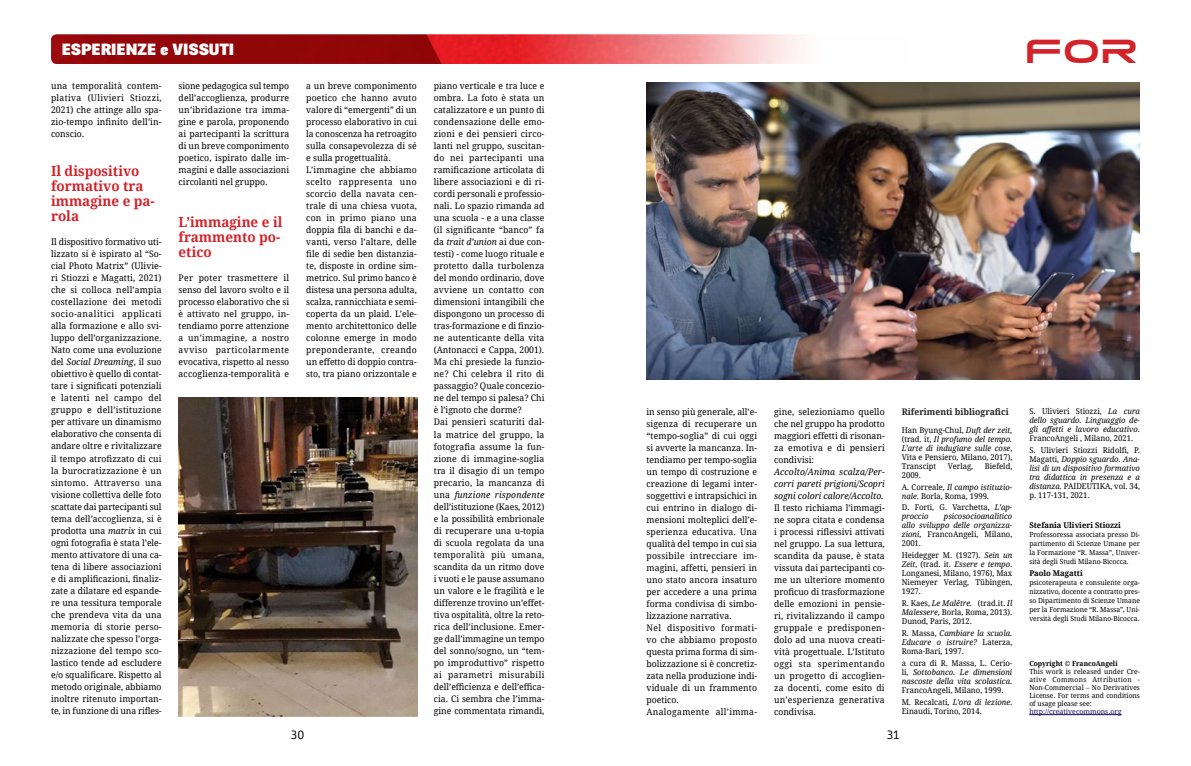
<style>
.page{position:relative;width:1191px;height:766px;background:#fff}
.page>*{position:absolute;margin:0;border:0;box-sizing:border-box;transform-origin:0 0}
.t1{font:38.4px "Tele Marines Bold Expanded";color:#d2232a}
.t2{font:900 16px "Fengardo Neue";color:#fff;scale:1.11 1}
.t3{font:700 14px/15px "Droid Serif";color:#d2232a;scale:.96 1}
.t4{font:12px "Ruda";color:#000}
.t5{font:9px/12px "Droid Serif";letter-spacing:.005em;color:#000;text-align:justify;scale:.96 1}
.t6{font:italic 9px/12px "Droid Serif";color:#000;text-align:justify;scale:.96 1}
.t7{font:700 9px "Droid Serif";color:#222;scale:.96 1}
.t8{font:8px/9px "Droid Serif";color:#000;text-align:justify;scale:.96 1}
.t9{font:italic 8px/9px "Droid Serif";color:#000;text-align:justify;scale:.96 1}
.t10{font:700 8px "Droid Serif";color:#000;scale:.96 1}
.t11{font:7px/9px "Droid Serif";color:#000;text-align:justify;scale:.96 1}
.t12{font:7px "Droid Serif";color:#160c5b}
.t13{font:700 7px "Droid Serif";color:#000;scale:.96 1}
.s1{font-style:italic}
.s2{font-style:normal}
</style>
<div class="page">
<img style="left:51px;top:34px;width:750px;height:30px">
<hr style="left:1029px;top:714px;width:92px;height:1px;background:#160c5b">
<img style="left:179px;top:397px;width:238px;height:319px">
<img style="left:646px;top:82px;width:494px;height:298px">
<h2 class="t2" style="left:62px;top:40px;width:157px">ESPERIENZE e VISSUTI</h2>
<h1 class="t1" style="left:1024px;top:33px;width:115px">FOR</h1>
<p class="t5" style="left:51px;top:80px;width:117px">una temporalità contem&shy;plativa (Ulivieri Stiozzi, 2021) che attinge allo spa&shy;zio-tempo infinito dell’in&shy;conscio.</p>
<h3 class="t3" style="left:51px;top:163px;width:110px">Il dispositivo formativo tra immagine e pa&shy;rola</h3>
<p class="t5" style="left:51px;top:236px;width:117px">Il dispositivo formativo uti&shy;lizzato si è ispirato al “So&shy;cial Photo Matrix” (Ulivie&shy;ri Stiozzi e Magatti, 2021) che si colloca nell’ampia costellazione dei metodi socio-analitici applicati alla formazione e allo svi&shy;luppo dell’organizzazione.<br>Nato come una evoluzione del <span class="s1">Social Dreaming</span>, il suo obiettivo è quello di contat&shy;tare i significati potenziali e latenti nel campo del gruppo e dell’istituzione per attivare un dinamismo elaborativo che consenta di andare oltre e rivitalizzare il tempo atrofizzato di cui la burocratizzazione è un sintomo. Attraverso una visione collettiva delle foto scattate dai partecipanti sul tema dell’accoglienza, si è prodotta una <span class="s1">matrix</span> in cui ogni fotografia è stata l’ele&shy;mento attivatore di una ca&shy;tena di libere associazioni e di amplificazioni, finaliz&shy;zate a dilatare ed espande&shy;re una tessitura temporale che prendeva vita da una memoria di storie perso&shy;nalizzate che spesso l’orga&shy;nizzazione del tempo sco&shy;lastico tende ad escludere e/o squalificare. Rispetto al metodo originale, abbiamo inoltre ritenuto importan&shy;te, in funzione di una rifles-</p>
<p class="t5" style="left:179px;top:80px;width:117px">sione pedagogica sul tempo dell’accoglienza, produrre un’ibridazione tra imma&shy;gine e parola, proponendo ai partecipanti la scrittura di un breve componimento poetico, ispirato dalle im&shy;magini e dalle associazioni circolanti nel gruppo.</p>
<h3 class="t3" style="left:179px;top:214px;width:110px">L’immagine e il frammento po&shy;etico</h3>
<p class="t5" style="left:179px;top:272px;width:117px">Per poter trasmettere il senso del lavoro svolto e il processo elaborativo che si è attivato nel gruppo, in&shy;tendiamo porre attenzione a un’immagine, a nostro avviso particolarmente evocativa, rispetto al nesso accoglienza-temporalità e</p>
<p class="t5" style="left:306px;top:80px;width:117px;text-align:left">a un breve componimento poetico che hanno avuto valore di “emergenti” di un processo elaborativo in cui la conoscenza ha retroagito sulla consapevolezza di sé e sulla progettualità.<br>L’immagine che abbiamo scelto rappresenta uno scorcio della navata cen&shy;trale di una chiesa vuota, con in primo piano una doppia fila di banchi e da&shy;vanti, verso l’altare, delle file di sedie ben distanzia&shy;te, disposte in ordine sim&shy;metrico. Sul primo banco è distesa una persona adulta, scalza, rannicchiata e semi&shy;coperta da un plaid. L’ele&shy;mento architettonico delle colonne emerge in modo preponderante, creando un effetto di doppio contra&shy;sto, tra piano orizzontale e</p>
<p class="t5" style="left:434px;top:80px;width:117px;text-align:left">piano verticale e tra luce e ombra. La foto è stata un catalizzatore e un punto di condensazione delle emo&shy;zioni e dei pensieri circo&shy;lanti nel gruppo, suscitan&shy;do nei partecipanti una ramificazione articolata di libere associazioni e di ri&shy;cordi personali e professio&shy;nali. Lo spazio rimanda ad una scuola - e a una classe (il significante “banco” fa da <span class="s1">trait d’union</span> ai due con&shy;testi) - come luogo rituale e protetto dalla turbolenza del mondo ordinario, dove avviene un contatto con dimensioni intangibili che dispongono un processo di tras-formazione e di finzio&shy;ne autenticante della vita (Antonacci e Cappa, 2001).<br>Ma chi presiede la funzio&shy;ne? Chi celebra il rito di passaggio? Quale concezio&shy;ne del tempo si palesa? Chi è l’ignoto che dorme?<br>Dai pensieri scaturiti dal&shy;la matrice del gruppo, la fotografia assume la fun&shy;zione di immagine-soglia tra il disagio di un tempo precario, la mancanza di una <span class="s1">funzione rispondente </span>dell’istituzione (Kaes, 2012) e la possibilità embrionale di recuperare una u-topia di scuola regolata da una temporalità più umana, scandita da un ritmo dove i vuoti e le pause assumano un valore e le fragilità e le differenze trovino un’effet&shy;tiva ospitalità, oltre la reto&shy;rica dell’inclusione. Emer&shy;ge dall’immagine un tempo del sonno/sogno, un “tem&shy;po improduttivo” rispetto ai parametri misurabili dell’efficienza e dell’effica&shy;cia. Ci sembra che l’imma&shy;gine commentata rimandi,</p>
<p class="t5" style="left:646px;top:405px;width:117px;text-align:left">in senso più generale, all’e&shy;sigenza di recuperare un “tempo-soglia” di cui oggi si avverte la mancanza. In&shy;tendiamo per tempo-soglia un tempo di costruzione e creazione di legami inter&shy;soggettivi e intrapsichici in cui entrino in dialogo di&shy;mensioni molteplici dell’e&shy;sperienza educativa. Una qualità del tempo in cui sia possibile intrecciare im&shy;magini, affetti, pensieri in uno stato ancora insaturo per accedere a una prima forma condivisa di simbo&shy;lizzazione narrativa.<br>Nel dispositivo formati&shy;vo che abbiamo proposto questa prima forma di sim&shy;bolizzazione si è concretiz&shy;zata nella produzione indi&shy;viduale di un frammento poetico.<br>Analogamente all’imma-</p>
<p class="t5" style="left:774px;top:405px;width:117px">gine, selezioniamo quello che nel gruppo ha prodotto maggiori effetti di risonan&shy;za emotiva e di pensieri condivisi:</p>
<p class="t6" style="left:774px;top:465px;width:117px">Accolto/Anima scalza/Per&shy;corri pareti prigioni/Scopri sogni colori calore/Accolto.</p>
<p class="t5" style="left:774px;top:501px;width:117px">Il testo richiama l’immagi&shy;ne sopra citata e condensa i processi riflessivi attivati nel gruppo. La sua lettura, scandita da pause, è stata vissuta dai partecipanti co&shy;me un ulteriore momento proficuo di trasformazione delle emozioni in pensie&shy;ri, rivitalizzando il campo gruppale e predisponen&shy;dolo ad una nuova creati&shy;vità progettuale. L’Istituto oggi sta sperimentando un progetto di accoglien&shy;za docenti, come esito di un’esperienza generativa condivisa.</p>
<p class="t7" style="left:901px;top:405px;width:113px">Riferimenti bibliografici</p>
<p class="t8" style="left:901px;top:425px;width:117px">Han Byung-Chul, <span class="s1">Duft der zeit, </span>(trad. it, <span class="s1">Il profumo del tempo.<br>L’arte di indugiare sulle cose</span>, Vita e Pensiero, Milano, 2017), Transcipt</p>
<p class="t8" style="left:948px;top:461px;width:28px">Verlag,</p>
<p class="t8" style="left:984px;top:461px;width:30px">Biefeld,</p>
<p class="t9" style="left:901px;top:468px;width:117px;line-height:11.8px"><span class="s2">2009.<br>A. Correale,</span> Il campo istituzio-</p>
<p class="t8" style="left:901px;top:489px;width:117px;line-height:11.8px"><span class="s1">nale</span>. Borla, Roma, 1999.<br>D. Forti, G. Varchetta, <span class="s1">L’ap-</span></p>
<p class="t9" style="left:901px;top:511px;width:29px">proccio</p>
<p class="t9" style="left:901px;top:511px;width:117px;text-indent:42px">psicosocioanalitico allo sviluppo delle organizza&shy;zioni<span class="s2">, FrancoAngeli, Milano, 2001.</span></p>
<p class="t8" style="left:901px;top:550px;width:117px">Heidegger M. (1927). <span class="s1">Sein un Zeit</span>, (trad. it. <span class="s1">Essere e tempo</span>.<br>Longanesi, Milano, 1976), Max Niemeyer Verlag, Tübingen, 1927.</p>
<p class="t8" style="left:901px;top:598px;width:117px">R. Kaes, <span class="s1">Le Malêtre.</span> (trad.it. <span class="s1">Il Malessere</span>, Borla, Roma, 2013).<br>Dunod, Paris, 2012.</p>
<p class="t9" style="left:901px;top:628px;width:117px"><span class="s2">R. Massa,</span> Cambiare la scuola.<br>Educare o istruire? <span class="s2">Laterza, Roma-Bari, 1997.</span></p>
<p class="t8" style="left:901px;top:658px;width:117px">a cura di R. Massa, L. Cerio&shy;li, <span class="s1">Sottobanco. Le dimensioni nascoste della vita scolastica</span>.<br>FrancoAngeli, Milano, 1999.</p>
<p class="t8" style="left:901px;top:697px;width:117px">M. Recalcati, <span class="s1">L’ora di lezione</span>.<br>Einaudi, Torino, 2014.</p>
<h3 class="t4" style="left:291px;top:728px;width:14px">30</h3>
<h3 class="t4" style="left:887px;top:728px;width:13px">31</h3>
<p class="t9" style="left:1029px;top:406px;width:117px"><span class="s2">S. Ulivieri Stiozzi,</span> La cura dello sguardo. Linguaggio de&shy;gli affetti e lavoro educativo<span class="s2">.<br>FrancoAngeli , Milano, 2021.</span></p>
<p class="t9" style="left:1029px;top:445px;width:117px"><span class="s2">S. Ulivieri Stiozzi Ridolfi, P.<br>Magatti,</span> Doppio sguardo. Ana&shy;lisi di un dispositivo formativo tra didattica in presenza e a distanza. <span class="s2">PAIDEUTIKA, vol. 34, p. 117-131, 2021.</span></p>
<p class="t10" style="left:1029px;top:519px;width:97px">Stefania Ulivieri Stiozzi</p>
<p class="t11" style="left:1029px;top:529px;width:117px">Professoressa associata presso Di&shy;partimento di Scienze Umane per la Formazione “R. Massa”, Univer&shy;sità degli Studi Milano-Bicocca.</p>
<p class="t10" style="left:1029px;top:567px;width:57px">Paolo Magatti</p>
<p class="t11" style="left:1029px;top:577px;width:117px">psicoterapeuta e consulente orga&shy;nizzativo, docente a contratto pres&shy;so Dipartimento di Scienze Umane per la Formazione “R. Massa”, Uni&shy;versità degli Studi Milano-Bicocca.</p>
<p class="t13" style="left:1029px;top:658px;width:93px">Copyright © FrancoAngeli</p>
<p class="t11" style="left:1029px;top:667px;width:117px;line-height:8px">This work is released under Cre&shy;ative Commons Attribution - Non-Commercial – No Derivatives License. For terms and conditions of usage please see:</p>
<p class="t12" style="left:1029px;top:706px;width:94px">http://creativecommons.org</p>
</div>
